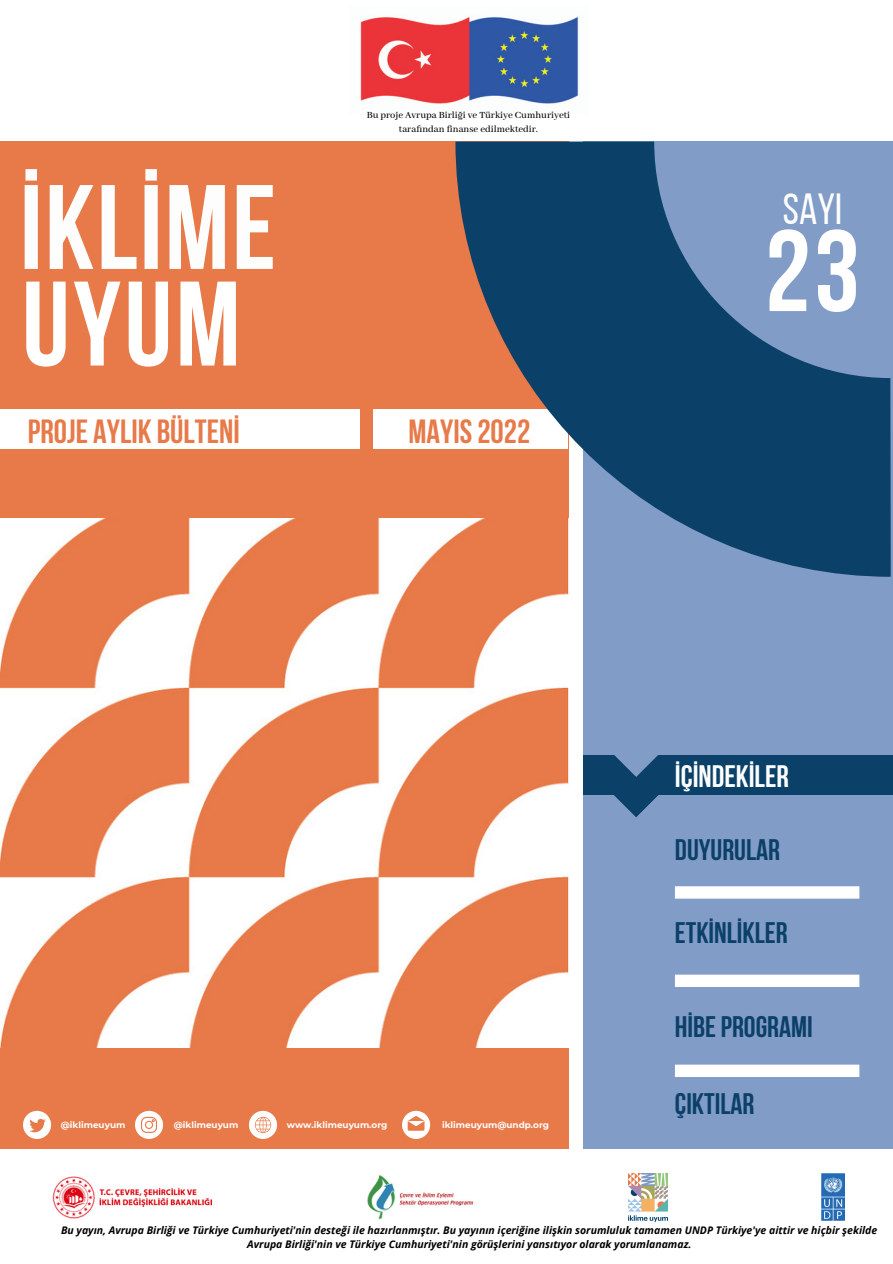
<style>
.page{position:relative;width:893px;height:1264px;background:#fff}
.page>*{position:absolute;margin:0;border:0;box-sizing:border-box;transform-origin:0 0}
.t1{font:700 119.85px "Bebas Neue";letter-spacing:.02em;color:#fcfdfc}
.t2{font:700 119.85px "Bebas Neue";color:#fff}
.t3{font:700 115.35px "Bebas Neue";color:#fff}
.t4{font:43.5px "Bebas Neue";color:#fcfdfc}
.t5{font:700 33.45px "Bebas Neue";color:#e87a49}
.t6{font:700 30.9px "Bebas Neue";color:#fcfdfc}
.t7{font:700 29.7px "Bebas Neue";color:#0b4068}
.t8{font:italic 700 10.5px/14px "Open Sans";color:#000;text-align:center}
.t9{font:500 10.5px/14px "Abhaya Libre";color:#000;text-align:center}
.t10{font:700 8.85px "Montserrat";color:#fff}
</style>
<div class="page">
<div style="left:0;top:141px;width:568px;height:1008px;background:#e87a49"></div>
<img style="left:0;top:518px;width:568px;height:529px">
<div style="left:583px;top:141px;width:309px;height:1008px;background:#829cc8"></div>
<div style="left:675px;top:886px;width:184px;height:12px;background:#fff"></div>
<div style="left:675px;top:974px;width:184px;height:13px;background:#fff"></div>
<div style="left:675px;top:1064px;width:184px;height:12px;background:#fff"></div>
<div style="left:583px;top:755px;width:309px;height:39px;background:#0b4068"></div>
<svg style="left:608px;top:755px;width:56px;height:62px"></svg>
<div style="left:373px;top:409px;width:195px;height:39px;background:#fff"></div>
<svg style="left:455px;top:141px;width:435px;height:435px;fill:#0b4068"></svg>
<svg style="left:23px;top:1110px;width:28px;height:28px"></svg>
<svg style="left:135px;top:1110px;width:28px;height:28px"></svg>
<div style="left:249px;top:1110px;width:28px;height:28px;background:#fcfdfc;border-radius:50%"></div>
<svg style="left:255px;top:1116px;width:16px;height:17px"></svg>
<svg style="left:402px;top:1110px;width:28px;height:28px"></svg>
<div style="left:0;top:409px;width:360px;height:39px;background:#fff"></div>
<img style="left:628px;top:1173px;width:39px;height:48px">
<img style="left:367px;top:1175px;width:107px;height:45px">
<img style="left:821px;top:1173px;width:23px;height:47px">
<img style="left:360px;top:16px;width:219px;height:88px">
<img style="left:52px;top:1176px;width:161px;height:43px">
<h1 class="t1" style="left:20px;top:179px;width:258px">İKLİME</h1>
<h1 class="t2" style="left:22px;top:275px;width:220px">UYUM</h1>
<p class="t9" style="left:366px;top:108px;width:205px">Bu proje Avrupa Birliği ve Türkiye Cumhuriyeti tarafından finanse edilmektedir.</p>
<h3 class="t5" style="left:28px;top:417px;width:213px">PROJE AYLIK BÜLTENİ</h3>
<h3 class="t5" style="left:408px;top:417px;width:123px">MAYIS2022</h3>
<h3 class="t4" style="left:782px;top:192px;width:61px">Sayı</h3>
<h2 class="t3" style="left:764px;top:224px;width:96px">23</h2>
<p class="t10" style="left:61px;top:1119px;width:66px">@iklimeuyum</p>
<p class="t10" style="left:174px;top:1119px;width:66px">@iklimeuyum</p>
<p class="t10" style="left:287px;top:1119px;width:102px">www.iklimeuyum.org</p>
<p class="t10" style="left:442px;top:1119px;width:108px">iklimeuyum@undp.org</p>
<h3 class="t6" style="left:675px;top:764px;width:115px">İÇİNDEKİLER</h3>
<h3 class="t7" style="left:675px;top:838px;width:107px">DUYURULAR</h3>
<h3 class="t7" style="left:675px;top:921px;width:114px">ETKİNLİKLER</h3>
<h3 class="t7" style="left:675px;top:1015px;width:139px">HİBEPROGRAMI</h3>
<h3 class="t7" style="left:675px;top:1092px;width:81px">ÇIKTILAR</h3>
<p class="t8" style="left:61px;top:1222px;width:817px">Bu yayın, Avrupa Birliği ve Türkiye Cumhuriyeti'nin desteği ile hazırlanmıştır. Bu yayının içeriğine ilişkin sorumluluk tamamen UNDP Türkiye'ye aittir ve hiçbir şekilde<br>Avrupa Birliği'nin ve Türkiye Cumhuriyeti'nin görüşlerini yansıtıyor olarak yorumlanamaz.</p>
</div>
